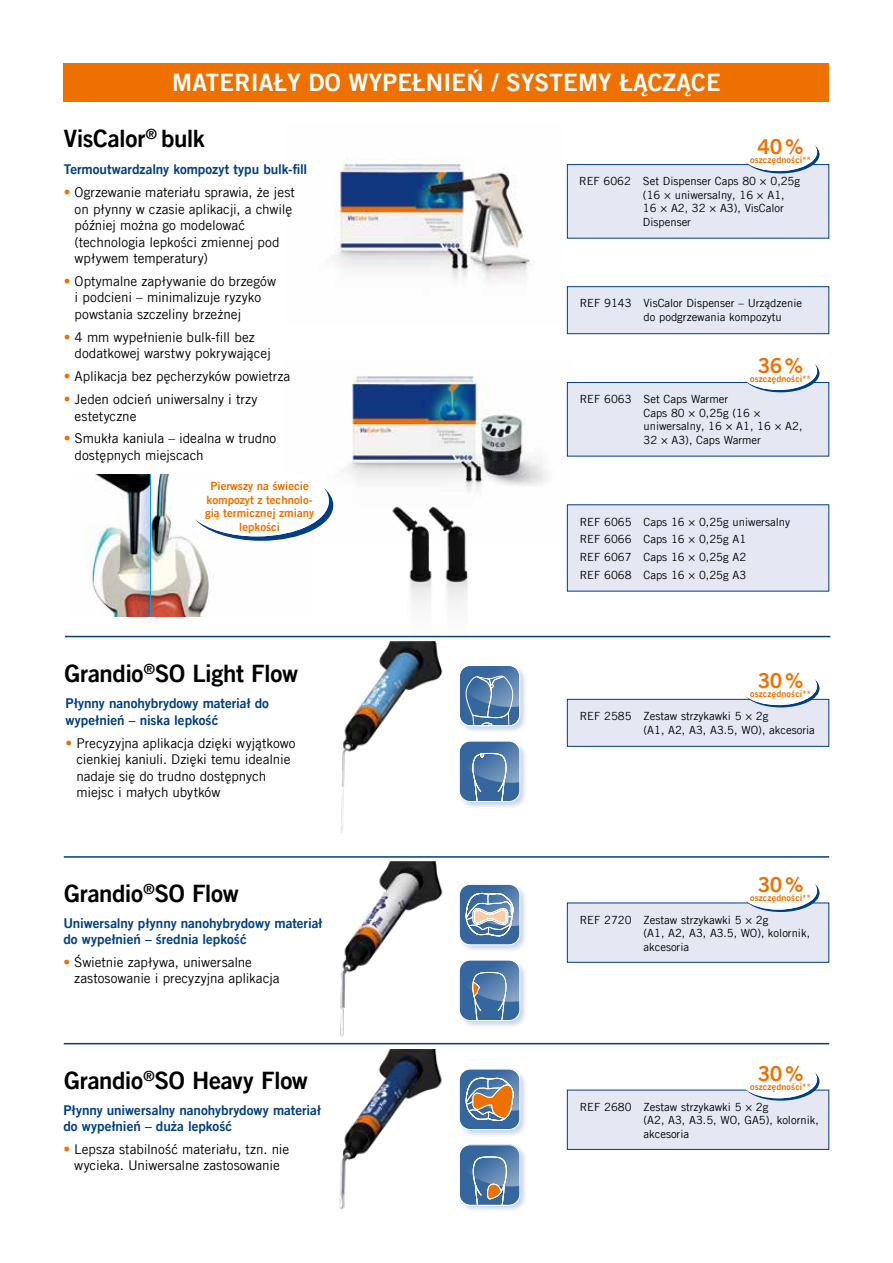
<style>
.page{position:relative;width:893px;height:1263px;background:#fff}
.page>*{position:absolute;margin:0;border:0;box-sizing:border-box;transform-origin:0 0}
.t1{font:24px "Trade Gothic LT Com Bd 2";letter-spacing:-.015em;color:#000}
.t2{font:24px "Trade Gothic LT Com Bd 2";letter-spacing:.01em;color:#fff}
.t3{font:20.7px "Trade Gothic LT Com Bd 2";letter-spacing:-.03em;color:#ee7100}
.t4{font:13.5px/16.5px "Trade Gothic LT Com";letter-spacing:-.005em;color:#000}
.t5{font:13.5px/16.5px "Trade Gothic LT Com Bd 2";color:#003e85}
.t6{font:11.55px/13.5px "Trade Gothic LT Com Bd 2";color:#ee7100;text-align:center}
.t7{font:11.25px/13.5px "Trade Gothic LT Com";color:#000}
.t8{font:9px "Trade Gothic LT Com Bd 2";letter-spacing:.015em;color:#ee7100}
.s1{color:#ee7100}
.s2{font-style:inherit}
</style>
<div class="page">
<img style="left:333px;top:374px;width:237px;height:168px">
<img style="left:333px;top:158px;width:198px;height:123px">
<img style="left:339px;top:480px;width:204px;height:127px">
<svg style="left:463px;top:965px;width:62px;height:61px"></svg>
<svg style="left:459px;top:960px;width:61px;height:60px;background:#5c82ae"></svg>
<svg style="left:462px;top:889px;width:63px;height:61px"></svg>
<div style="left:459px;top:884px;width:61px;height:61px;background:#35669e;border-radius:11px"></div>
<div style="left:459px;top:884px;width:61px;height:61px;border:1px solid #fff;border-radius:11px"></div>
<svg style="left:459px;top:884px;width:61px;height:52px"></svg>
<svg style="left:463px;top:746px;width:62px;height:61px"></svg>
<svg style="left:464px;top:670px;width:61px;height:61px"></svg>
<svg style="left:461px;top:667px;width:59px;height:59px;background:#5981af"></svg>
<div style="left:459px;top:665px;width:61px;height:61px;border:1px solid #fff;border-radius:11px"></div>
<svg style="left:459px;top:741px;width:61px;height:60px;background:#5b83b0"></svg>
<svg style="left:461px;top:1074px;width:64px;height:61px"></svg>
<div style="left:459px;top:1069px;width:61px;height:60px;background:#35669e;border-radius:11px"></div>
<div style="left:459px;top:1069px;width:61px;height:61px;border:1px solid #fff;border-radius:11px"></div>
<svg style="left:459px;top:1069px;width:61px;height:52px"></svg>
<svg style="left:464px;top:1149px;width:61px;height:61px"></svg>
<svg style="left:459px;top:1145px;width:61px;height:60px;background:#6384ab"></svg>
<img style="left:340px;top:862px;width:103px;height:175px">
<img style="left:339px;top:1049px;width:103px;height:161px">
<img style="left:340px;top:642px;width:103px;height:191px">
<img style="left:90px;top:475px;width:119px;height:142px">
<hr style="left:150px;top:474px;width:1px;height:143px;background:#009ee3">
<div style="left:567px;top:164px;width:262px;height:75px;background:#e5e7f3;border:1px solid #003e85"></div>
<div style="left:567px;top:286px;width:262px;height:48px;background:#e5e7f3;border:1px solid #003e85"></div>
<div style="left:567px;top:382px;width:262px;height:74px;background:#e5e7f3;border:1px solid #003e85"></div>
<div style="left:567px;top:504px;width:262px;height:87px;background:#e5e7f3"></div>
<div style="left:64px;top:64px;width:765px;height:38px;background:#ee7100"></div>
<hr style="left:65px;top:636px;width:765px;height:1px;background:#003e85">
<div style="left:567px;top:699px;width:262px;height:48px;background:#e5e7f3;border:1px solid #003e85"></div>
<div style="left:567px;top:902px;width:262px;height:61px;background:#e5e7f3;border:1px solid #003e85"></div>
<hr style="left:64px;top:856px;width:765px;height:2px;background:#003e85">
<hr style="left:64px;top:1043px;width:765px;height:1px;background:#003e85">
<div style="left:567px;top:1090px;width:262px;height:60px;background:#e5e7f3;border:1px solid #003e85"></div>
<svg style="left:742px;top:145px;width:77px;height:28px"></svg>
<svg style="left:742px;top:364px;width:77px;height:28px"></svg>
<svg style="left:742px;top:679px;width:77px;height:28px"></svg>
<svg style="left:742px;top:883px;width:77px;height:29px"></svg>
<svg style="left:742px;top:1072px;width:77px;height:29px"></svg>
<svg style="left:189px;top:475px;width:144px;height:66px"></svg>
<h1 class="t2" style="left:172px;top:68px;width:550px">MATERIAŁY DO WYPEŁNIEŃ / SYSTEMY ŁĄCZĄCE</h1>
<h1 class="t1" style="left:64px;top:124px;width:143px">VisCalor<sup>®</sup> bulk</h1>
<p class="t5" style="left:64px;top:161px;width:245px">Termoutwardzalny kompozyt typu bulk-fill</p>
<p class="t4" style="left:75px;top:184px;width:222px;text-indent:-11px"><span class="s1">•</span> Ogrzewanie materiału sprawia, że jest on płynny w czasie aplikacji, a chwilę później można go modelować (technologia lepkości zmiennej pod wpływem temperatury)</p>
<p class="t4" style="left:75px;top:273px;width:203px;text-indent:-11px"><span class="s1">•</span> Optymalne zapływanie do brzegów i podcieni – minimalizuje ryzyko powstania szczeliny brzeżnej</p>
<p class="t4" style="left:75px;top:329px;width:198px;text-indent:-11px"><span class="s1">•</span> 4 mm wypełnienie bulk-fill bez dodatkowej warstwy pokrywającej</p>
<p class="t4" style="left:64px;top:368px;width:228px"><span class="s1">•</span> Aplikacja bez pęcherzyków powietrza</p>
<p class="t4" style="left:75px;top:391px;width:184px;text-indent:-11px"><span class="s1">•</span> Jeden odcień uniwersalny i trzy estetyczne</p>
<p class="t4" style="left:75px;top:430px;width:203px;text-indent:-11px"><span class="s1">•</span> Smukła kaniula – idealna w trudno dostępnych miejscach</p>
<p class="t6" style="left:205px;top:479px;width:111px">Pierwszy na świecie kompozyt z technolo&shy;gią termicznej zmiany lepkości</p>
<h1 class="t1" style="left:64px;top:659px;width:235px">Grandio<sup>®</sup>SO Light Flow</h1>
<p class="t5" style="left:66px;top:695px;width:205px">Płynny nanohybrydowy materiał do wypełnień – niska lepkość</p>
<p class="t4" style="left:76px;top:734px;width:221px;text-indent:-11px"><span class="s1">•</span> Precyzyjna aplikacja dzięki wyjątkowo cienkiej kaniuli. Dzięki temu idealnie nadaje się do trudno dostępnych miejsc i małych ubytków</p>
<h1 class="t1" style="left:64px;top:878px;width:176px">Grandio<sup>®</sup>SO Flow</h1>
<p class="t5" style="left:63px;top:914px;width:260px">Uniwersalny płynny nanohybrydowy materiał do wypełnień – średnia lepkość</p>
<p class="t4" style="left:74px;top:954px;width:207px;text-indent:-11px"><span class="s1">•</span> Świetnie zapływa, uniwersalne zastosowanie i precyzyjna aplikacja</p>
<h1 class="t1" style="left:64px;top:1065px;width:245px">Grandio<sup>®</sup>SO Heavy Flow</h1>
<p class="t5" style="left:63px;top:1101px;width:259px">Płynny uniwersalny nanohybrydowy materiał do wypełnień – duża lepkość</p>
<p class="t4" style="left:63px;top:1141px;width:227px;text-align:center"><span class="s1">•</span> Lepsza stabilność materiału, tzn. nie wycieka. Uniwersalne zastosowanie</p>
<h2 class="t3" style="left:758px;top:133px;width:47px">40%</h2>
<p class="t8" style="left:750px;top:154px;width:63px">oszczędności**</p>
<p class="t7" style="left:643px;top:174px;width:159px;text-indent:-64px">REF 6062 Set Dispenser Caps 80 × 0,25g (16 × uniwersalny, 16 × A1,<br>16 × A2, 32 × A3), VisCalor<br>Dispenser</p>
<p class="t7" style="left:643px;top:296px;width:160px;text-indent:-64px">REF 9143 VisCalor Dispenser – Urządzenie do podgrzewania kompozytu</p>
<h2 class="t3" style="left:758px;top:352px;width:47px">36%</h2>
<p class="t8" style="left:750px;top:373px;width:63px">oszczędności**</p>
<p class="t7" style="left:643px;top:392px;width:160px;text-indent:-64px">REF 6063 Set Caps Warmer<br>Caps 80 × 0,25g (16 × uniwersalny, 16 × A1, 16 × A2,<br>32 × A3), Caps Warmer</p>
<p class="t7" style="left:580px;top:512px;width:212px;line-height:17.7px">REF 6065 Caps 16 × 0,25g uniwersalny<br>REF 6066 Caps 16 × 0,25g A1<br>REF 6067 Caps 16 × 0,25g A2<br>REF 6068 Caps 16 × 0,25g A3</p>
<h2 class="t3" style="left:758px;top:667px;width:47px">30%</h2>
<p class="t8" style="left:750px;top:688px;width:63px">oszczędności**</p>
<p class="t7" style="left:643px;top:709px;width:173px;text-indent:-64px">REF 2585 Zestaw strzykawki 5 × 2g<br>(A1, A2, A3, A3.5, WO), akcesoria</p>
<h2 class="t3" style="left:758px;top:872px;width:47px">30%</h2>
<p class="t8" style="left:750px;top:892px;width:63px">oszczędności**</p>
<p class="t7" style="left:643px;top:913px;width:168px;text-indent:-64px"><span class="s2">REF 2720</span> Zestaw strzykawki 5 × 2g<br>(A1, A2, A3, A3.5, WO), kolornik, akcesoria</p>
<h2 class="t3" style="left:758px;top:1061px;width:47px">30%</h2>
<p class="t8" style="left:750px;top:1081px;width:63px">oszczędności**</p>
<p class="t7" style="left:643px;top:1100px;width:177px;text-indent:-64px">REF 2680 Zestaw strzykawki 5 × 2g<br>(A2, A3, A3.5, WO, GA5), kolornik, akcesoria</p>
</div>
